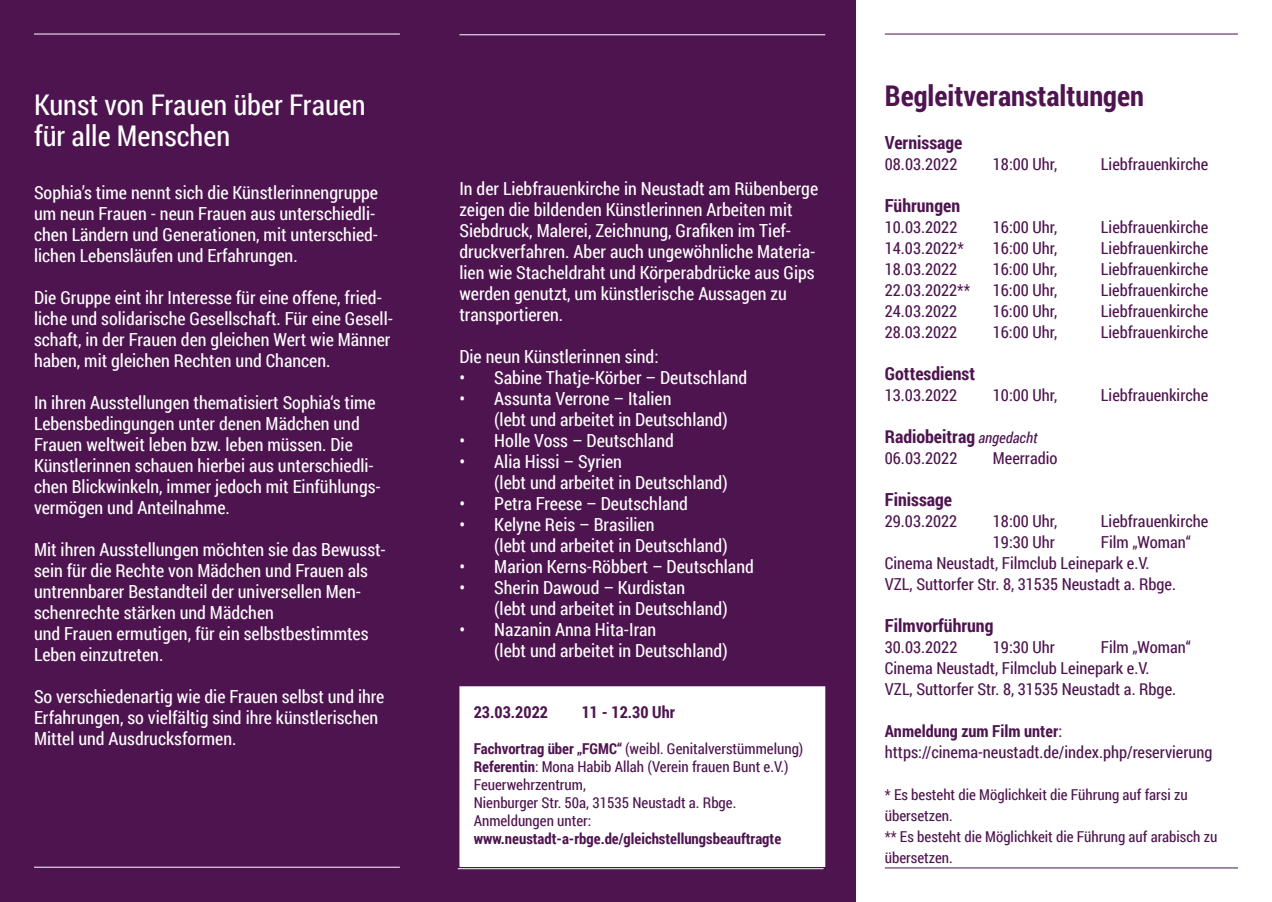
<style>
.page{position:relative;width:1272px;height:902px;background:#fff}
.page>*{position:absolute;margin:0;border:0;box-sizing:border-box;transform-origin:0 0}
.t1{font:28.5px/31.5px "Roboto Condensed";color:#fff}
.t2{font:700 28.5px "Roboto Condensed";color:#4e144f}
.t3{font:18px/21px "Roboto Condensed";color:#fff}
.t4{font:700 18px "Roboto Condensed";color:#4e144f}
.t5{font:16.5px/21px "Roboto Condensed";color:#4e144f}
.t6{font:700 16.5px "Roboto Condensed";color:#4e144f}
.t7{font:15px/18px "Roboto Condensed";color:#4e144f}
.t8{font:700 15px "Roboto Condensed";color:#4e144f}
.s1{font-weight:700}
.s2{font-weight:400;font-style:italic;font-size:15px}
</style>
<div class="page">
<div style="left:0;top:0;width:855px;height:901px;background:#4e144f"></div>
<hr style="left:884px;top:34px;width:353px;height:1px;background:#4e144f">
<hr style="left:884px;top:867px;width:353px;height:1px;background:#4e144f">
<hr style="left:34px;top:34px;width:366px;height:1px;background:#fff">
<hr style="left:459px;top:34px;width:366px;height:1px;background:#fff">
<hr style="left:458px;top:868px;width:365px;height:1px;background:#fff">
<hr style="left:34px;top:866px;width:366px;height:1px;background:#fff">
<div style="left:460px;top:687px;width:364px;height:179px;background:#fff"></div>
<div style="left:459px;top:686px;width:366px;height:180px;border:2px solid #fff"></div>
<h1 class="t1" style="left:34px;top:88px;width:333px">Kunst von Frauen über Frauen für alle Menschen</h1>
<p class="t3" style="left:34px;top:181px;width:346px">Sophia’s time nennt sich die Künstlerinnengruppe um neun Frauen - neun Frauen aus unterschiedli&shy;chen Ländern und Generationen, mit unterschied&shy;lichen Lebensläufen und Erfahrungen.</p>
<p class="t3" style="left:34px;top:286px;width:360px">Die Gruppe eint ihr Interesse für eine offene, fried&shy;liche und solidarische Gesellschaft. Für eine Gesell&shy;schaft, in der Frauen den gleichen Wert wie Männer haben, mit gleichen Rechten und Chancen.</p>
<p class="t3" style="left:34px;top:391px;width:348px">In ihren Ausstellungen thematisiert Sophia‘s time Lebensbedingungen unter denen Mädchen und Frauen weltweit leben bzw. leben müssen. Die Künstlerinnen schauen hierbei aus unterschiedli&shy;chen Blickwinkeln, immer jedoch mit Einfühlungs&shy;vermögen und Anteilnahme.</p>
<p class="t3" style="left:34px;top:538px;width:353px">Mit ihren Ausstellungen möchten sie das Bewusst&shy;sein für die Rechte von Mädchen und Frauen als untrennbarer Bestandteil der universellen Men&shy;schenrechte stärken und Mädchen<br>und Frauen ermutigen, für ein selbstbestimmtes Leben einzutreten.</p>
<p class="t3" style="left:34px;top:685px;width:352px">So verschiedenartig wie die Frauen selbst und ihre<br>Erfahrungen, so vielfältig sind ihre künstlerischen<br>Mittel und Ausdrucksformen.</p>
<p class="t3" style="left:459px;top:177px;width:360px">In der Liebfrauenkirche in Neustadt am Rübenberge zeigen die bildenden Künstlerinnen Arbeiten mit Siebdruck, Malerei, Zeichnung, Grafiken im Tief&shy;druckverfahren. Aber auch ungewöhnliche Materia&shy;lien wie Stacheldraht und Körperabdrücke aus Gips werden genutzt, um künstlerische Aussagen zu transportieren.</p>
<p class="t3" style="left:459px;top:345px;width:200px">Die neun Künstlerinnen sind:</p>
<p class="t3" style="left:459px;top:366px;width:289px">• Sabine Thatje-Körber – Deutschland</p>
<p class="t3" style="left:494px;top:387px;width:235px;text-indent:-35px">• Assunta Verrone – Italien<br>(lebt und arbeitet in Deutschland)</p>
<p class="t3" style="left:459px;top:429px;width:216px">• Holle Voss – Deutschland</p>
<p class="t3" style="left:494px;top:450px;width:235px;text-indent:-35px">• Alia Hissi – Syrien<br>(lebt und arbeitet in Deutschland)</p>
<p class="t3" style="left:459px;top:492px;width:230px">• Petra Freese – Deutschland</p>
<p class="t3" style="left:494px;top:513px;width:235px;text-indent:-35px">• Kelyne Reis – Brasilien<br>(lebt und arbeitet in Deutschland)</p>
<p class="t3" style="left:459px;top:555px;width:296px">• Marion Kerns-Röbbert – Deutschland</p>
<p class="t3" style="left:494px;top:576px;width:235px;text-indent:-35px">• Sherin Dawoud – Kurdistan<br>(lebt und arbeitet in Deutschland)</p>
<p class="t3" style="left:494px;top:618px;width:235px;text-indent:-35px">• Nazanin Anna Hita-Iran<br>(lebt und arbeitet in Deutschland)</p>
<p class="t6" style="left:473px;top:700px;width:76px">23.03.2022</p>
<p class="t6" style="left:581px;top:700px;width:95px">11 - 12.30 Uhr</p>
<p class="t7" style="left:473px;top:739px;width:331px"><span class="s1">Fachvortrag über „FGMC“</span> (weibl. Genitalverstümmelung)<br><span class="s1">Referentin</span>: Mona Habib Allah (Verein frauen Bunt e.V.)<br>Feuerwehrzentrum,<br>Nienburger Str. 50a, 31535 Neustadt a. Rbge.<br>Anmeldungen unter:</p>
<p class="t8" style="left:473px;top:827px;width:309px">www.neustadt-a-rbge.de/gleichstellungsbeauftragte</p>
<h1 class="t2" style="left:884px;top:76px;width:261px">Begleitveranstaltungen</h1>
<p class="t4" style="left:884px;top:129px;width:79px">Vernissage</p>
<p class="t5" style="left:884px;top:152px;width:74px">08.03.2022</p>
<p class="t5" style="left:992px;top:152px;width:66px">18:00 Uhr,</p>
<p class="t5" style="left:1100px;top:152px;width:109px">Liebfrauenkirche</p>
<p class="t4" style="left:884px;top:192px;width:77px">Führungen</p>
<p class="t5" style="left:884px;top:215px;width:74px">10.03.2022</p>
<p class="t5" style="left:992px;top:215px;width:66px">16:00 Uhr,</p>
<p class="t5" style="left:1100px;top:215px;width:109px">Liebfrauenkirche</p>
<p class="t5" style="left:884px;top:236px;width:80px">14.03.2022*</p>
<p class="t5" style="left:992px;top:236px;width:66px">16:00 Uhr,</p>
<p class="t5" style="left:1100px;top:236px;width:109px">Liebfrauenkirche</p>
<p class="t5" style="left:884px;top:257px;width:74px">18.03.2022</p>
<p class="t5" style="left:992px;top:257px;width:66px">16:00 Uhr,</p>
<p class="t5" style="left:1100px;top:257px;width:109px">Liebfrauenkirche</p>
<p class="t5" style="left:884px;top:279px;width:87px">22.03.2022**</p>
<p class="t5" style="left:992px;top:279px;width:66px">16:00 Uhr,</p>
<p class="t5" style="left:1100px;top:279px;width:109px">Liebfrauenkirche</p>
<p class="t5" style="left:884px;top:300px;width:74px">24.03.2022</p>
<p class="t5" style="left:992px;top:300px;width:66px">16:00 Uhr,</p>
<p class="t5" style="left:1100px;top:300px;width:109px">Liebfrauenkirche</p>
<p class="t5" style="left:884px;top:321px;width:74px">28.03.2022</p>
<p class="t5" style="left:992px;top:321px;width:66px">16:00 Uhr,</p>
<p class="t5" style="left:1100px;top:321px;width:109px">Liebfrauenkirche</p>
<p class="t4" style="left:884px;top:360px;width:92px">Gottesdienst</p>
<p class="t5" style="left:884px;top:383px;width:74px">13.03.2022</p>
<p class="t5" style="left:992px;top:383px;width:66px">10:00 Uhr,</p>
<p class="t5" style="left:1100px;top:383px;width:109px">Liebfrauenkirche</p>
<p class="t4" style="left:884px;top:423px;width:154px">Radiobeitrag <span class="s2">angedacht</span></p>
<p class="t5" style="left:884px;top:446px;width:74px">06.03.2022</p>
<p class="t5" style="left:992px;top:446px;width:66px">Meerradio</p>
<p class="t4" style="left:884px;top:486px;width:69px">Finissage</p>
<p class="t5" style="left:884px;top:509px;width:74px">29.03.2022</p>
<p class="t5" style="left:992px;top:509px;width:66px">18:00 Uhr,</p>
<p class="t5" style="left:1100px;top:509px;width:109px">Liebfrauenkirche</p>
<p class="t5" style="left:992px;top:530px;width:64px">19:30 Uhr</p>
<p class="t5" style="left:884px;top:530px;width:307px;text-indent:216px">Film „Woman“<br>Cinema Neustadt, Filmclub Leinepark e.V.<br>VZL, Suttorfer Str. 8, 31535 Neustadt a. Rbge.</p>
<p class="t4" style="left:884px;top:612px;width:110px">Filmvorführung</p>
<p class="t5" style="left:884px;top:635px;width:74px">30.03.2022</p>
<p class="t5" style="left:992px;top:635px;width:64px">19:30 Uhr</p>
<p class="t5" style="left:884px;top:635px;width:307px;text-indent:216px">Film „Woman“<br>Cinema Neustadt, Filmclub Leinepark e.V.<br>VZL, Suttorfer Str. 8, 31535 Neustadt a. Rbge.</p>
<p class="t5" style="left:884px;top:719px;width:329px"><span class="s1">Anmeldung zum Film unter</span>: https://cinema-neustadt.de/index.php/reservierung</p>
<p class="t7" style="left:884px;top:783px;width:334px;line-height:21px">* Es besteht die Möglichkeit die Führung auf farsi zu übersetzen.<br>** Es besteht die Möglichkeit die Führung auf arabisch zu übersetzen.</p>
</div>
